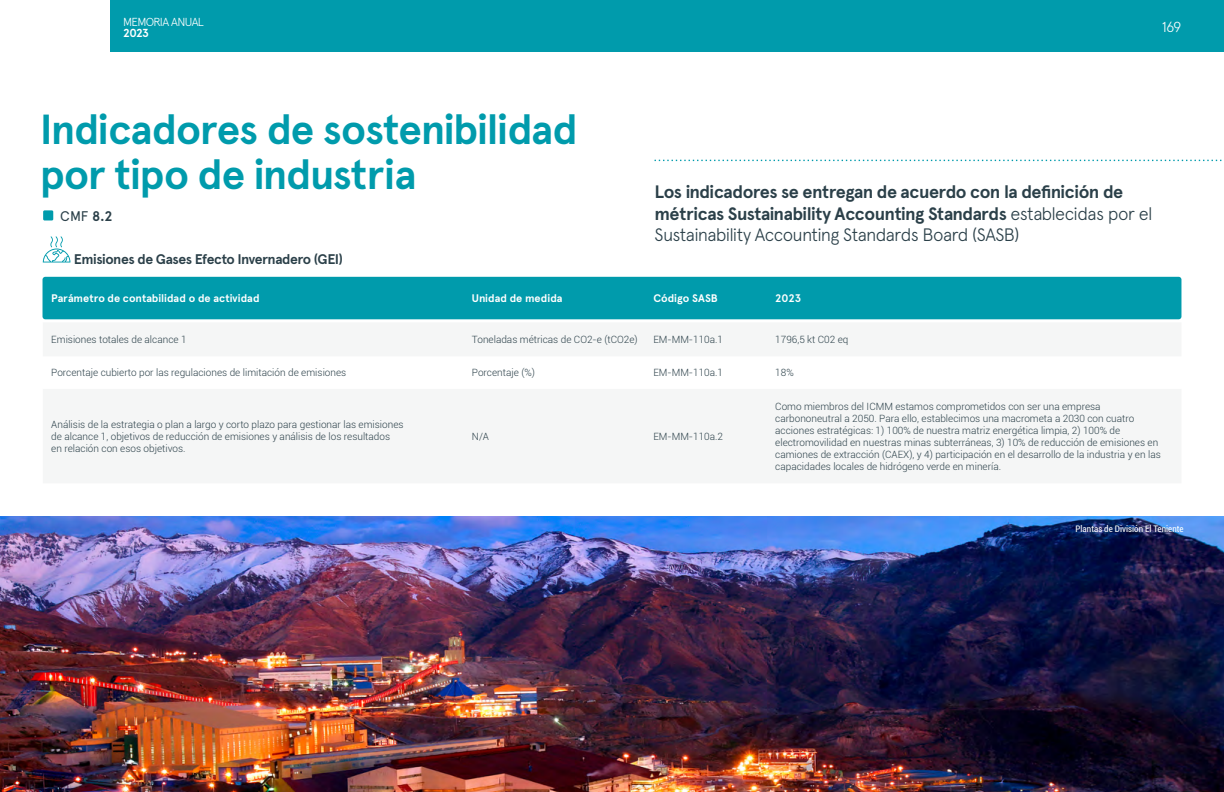
<style>
.page{position:relative;width:1224px;height:792px;background:#fff}
.page>*{position:absolute;margin:0;border:0;box-sizing:border-box;transform-origin:0 0}
.X_X_TÍTULOS{font:700 42px/45.5px "Apercu";letter-spacing:-.025em;color:#009bac}
.t1{font:700 18px/21.6px "Apercu";letter-spacing:-.025em;color:#2b4049}
.t2{font:300 14.5px "Apercu";color:#fff}
.SUBTÍTULOS{font:700 14px "Apercu";letter-spacing:-.035em;color:#2b4049}
.CMF{font:14px "Apercu";color:#2b4049}
.t3{font:300 11.6px "Apercu Pro";letter-spacing:-.055em;color:#fff}
.t4{font:700 11.6px "Apercu Pro";color:#fff}
.t5{font:700 11px "Apercu";color:#fff}
.t6{font:300 10px/12px "Roboto";color:#2b4049}
.PIE_DE_FOTO{font:condensed 9px "Roboto";letter-spacing:.005em;color:#fff}
.s1{font-weight:700}
.s2{font-weight:300}
</style>
<div class="page">
<div style="left:43px;top:210px;width:10px;height:10px;background:#009bac"></div>
<img style="left:0;top:516px;width:1224px;height:276px">
<svg style="left:655px;top:160px;width:567px;height:1px"></svg>
<div style="left:43px;top:277px;width:1138px;height:42px;background:#009bac;border-radius:3px"></div>
<svg style="left:43px;top:236px;width:27px;height:27px"></svg>
<div style="left:111px;top:0;width:1113px;height:51px;background:#009bac"></div>
<p class="t3" style="left:123px;top:13px;width:82px">MEMORIA ANUAL</p>
<p class="t4" style="left:123px;top:24px;width:27px">2023</p>
<h3 class="t2" style="left:1162px;top:19px;width:21px">169</h3>
<p class="X_X_TÍTULOS" style="left:40px;top:106px;width:540px">Indicadores de sostenibilidad por tipo de industria</p>
<p class="CMF" style="left:60px;top:207px;width:54px">CMF <span class="s1">8.2</span></p>
<p class="t1" style="left:655px;top:181px;width:500px">Los indicadores se entregan de acuerdo con la definición de métricas Sustainability Accounting Standards <span class="s2">establecidas por el<br>Sustainability Accounting Standards Board (SASB)</span></p>
<p class="SUBTÍTULOS" style="left:74px;top:250px;width:271px">Emisiones de Gases Efecto Invernadero (GEI)</p>
<p class="t5" style="left:51px;top:291px;width:210px">Parámetro de contabilidad o de actividad</p>
<p class="t5" style="left:472px;top:291px;width:92px">Unidad de medida</p>
<p class="t5" style="left:653px;top:291px;width:66px">Código SASB</p>
<p class="t5" style="left:775px;top:291px;width:27px">2023</p>
<p class="t6" style="left:51px;top:333px;width:137px">Emisiones totales de alcance 1</p>
<p class="t6" style="left:472px;top:333px;width:167px">Toneladas métricas de CO2-e (tCO2e)</p>
<p class="t6" style="left:653px;top:333px;width:71px">EM-MM-110a.1</p>
<p class="t6" style="left:775px;top:333px;width:75px">1796,5 kt C02 eq</p>
<p class="t6" style="left:51px;top:367px;width:297px">Porcentaje cubierto por las regulaciones de limitación de emisiones</p>
<p class="t6" style="left:472px;top:367px;width:65px">Porcentaje (%)</p>
<p class="t6" style="left:653px;top:367px;width:71px">EM-MM-110a.1</p>
<p class="t6" style="left:775px;top:367px;width:20px">18%</p>
<p class="t6" style="left:51px;top:418px;width:354px">Análisis de la estrategia o plan a largo y corto plazo para gestionar las emisiones de alcance 1, objetivos de reducción de emisiones y análisis de los resultados<br>en relación con esos objetivos.</p>
<p class="t6" style="left:472px;top:430px;width:19px">N/A</p>
<p class="t6" style="left:653px;top:430px;width:71px">EM-MM-110a.2</p>
<p class="t6" style="left:775px;top:400px;width:387px">Como miembros del ICMM estamos comprometidos con ser una empresa carbononeutral a 2050. Para ello, establecimos una macrometa a 2030 con cuatro acciones estratégicas: 1) 100% de nuestra matriz energética limpia, 2) 100% de electromovilidad en nuestras minas subterráneas, 3) 10% de reducción de emisiones en camiones de extracción (CAEX), y 4) participación en el desarrollo de la industria y en las capacidades locales de hidrógeno verde en minería.</p>
<p class="PIE_DE_FOTO" style="left:1076px;top:523px;width:110px">Plantas de División El Teniente</p>
</div>
